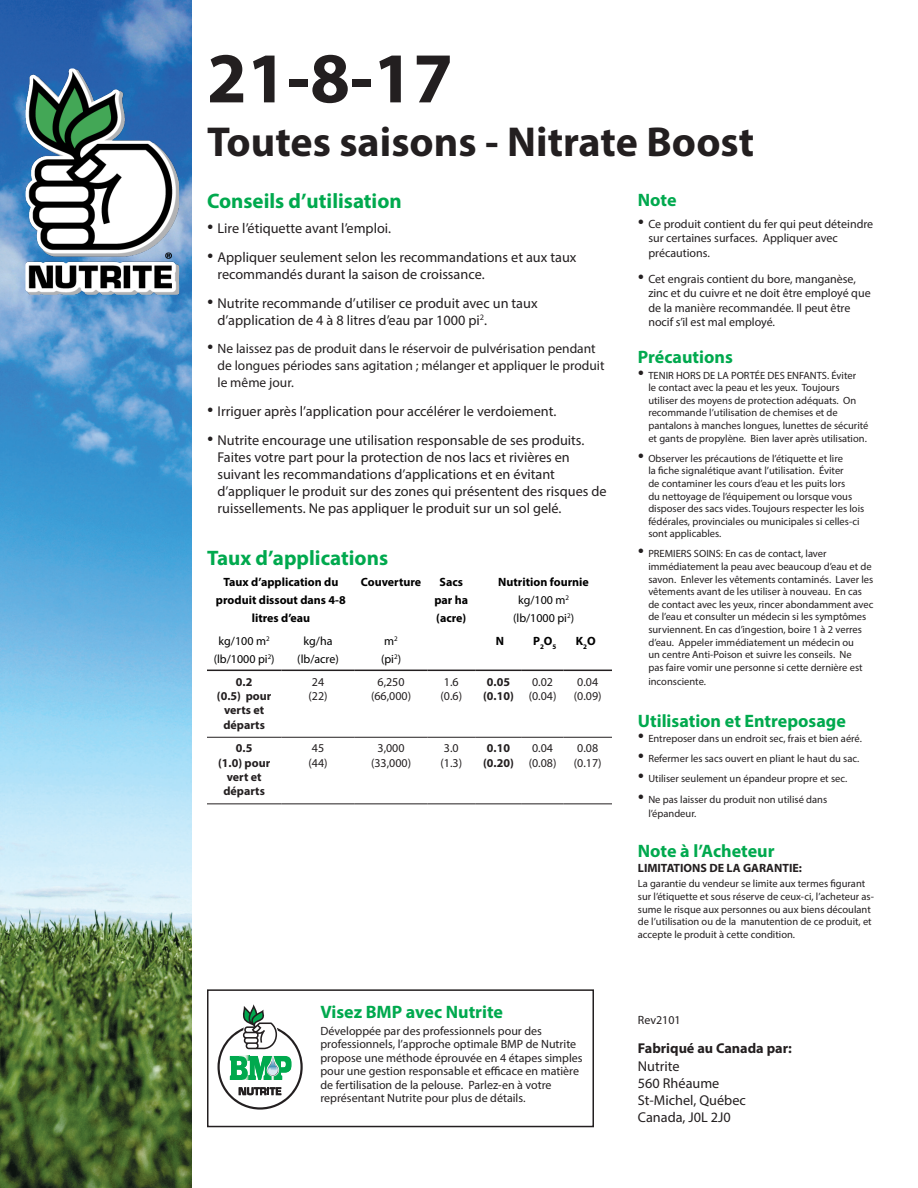
<style>
.page{position:relative;width:918px;height:1188px;background:#fff}
.page>*{position:absolute;margin:0;border:0;box-sizing:border-box;transform-origin:0 0}
.t1{font:700 72px "Myriad Pro";color:#231f20}
.t2{font:700 42px "Myriad Pro";color:#231f20}
.t3{font:700 21px "Myriad Pro";color:#00a94e}
.t4{font:700 18px "Myriad Pro";color:#00a94e}
.t5{font:14.25px/17.1px "Myriad Pro";color:#231f20}
.t6{font:700 14.25px "Myriad Pro";color:#231f20}
.t7{font:13.5px/16.6px "Myriad Pro";color:#231f20}
.t8{font:12px/14.4px "Myriad Pro";color:#231f20}
.t9{font:700 12px/18px "Myriad Pro";color:#000;text-align:center}
.t10{font:700 12px/14.4px "Myriad Pro";color:#231f20;text-align:center}
.t11{font:12px "Myriad Pro";color:#000}
.t12{font:10.5px/12.6px "Myriad Pro";color:#231f20}
.s1{font-family:"Calisto";font-size:18px}
</style>
<div class="page">
<img style="left:0;top:0;width:191px;height:1188px">
<img style="left:25px;top:68px;width:154px;height:227px">
<hr style="left:207px;top:670px;width:74px;height:1px;background:#231f20">
<hr style="left:281px;top:670px;width:74px;height:1px;background:#231f20">
<hr style="left:355px;top:670px;width:72px;height:1px;background:#231f20">
<hr style="left:427px;top:670px;width:48px;height:1px;background:#231f20">
<hr style="left:475px;top:670px;width:47px;height:1px;background:#231f20">
<hr style="left:522px;top:670px;width:41px;height:1px;background:#231f20">
<hr style="left:563px;top:670px;width:49px;height:1px;background:#231f20">
<hr style="left:207px;top:737px;width:74px;height:1px;background:#231f20">
<hr style="left:281px;top:737px;width:74px;height:1px;background:#231f20">
<hr style="left:355px;top:737px;width:72px;height:1px;background:#231f20">
<hr style="left:427px;top:737px;width:48px;height:1px;background:#231f20">
<hr style="left:475px;top:737px;width:47px;height:1px;background:#231f20">
<hr style="left:522px;top:737px;width:41px;height:1px;background:#231f20">
<hr style="left:563px;top:737px;width:49px;height:1px;background:#231f20">
<hr style="left:207px;top:803px;width:74px;height:1px;background:#231f20">
<hr style="left:281px;top:803px;width:74px;height:1px;background:#231f20">
<hr style="left:355px;top:803px;width:72px;height:1px;background:#231f20">
<hr style="left:427px;top:803px;width:48px;height:1px;background:#231f20">
<hr style="left:475px;top:803px;width:47px;height:1px;background:#231f20">
<hr style="left:522px;top:803px;width:41px;height:1px;background:#231f20">
<hr style="left:563px;top:803px;width:49px;height:1px;background:#231f20">
<svg style="left:218px;top:1004px;width:85px;height:106px"></svg>
<div style="left:207px;top:989px;width:387px;height:138px;border:2px solid #231f20"></div>
<p class="t1" style="left:207px;top:31px;width:248px">21-8-17</p>
<p class="t2" style="left:207px;top:115px;width:549px">Toutes saisons - Nitrate Boost</p>
<p class="t4" style="left:638px;top:188px;width:40px">Note</p>
<p class="t8" style="left:648px;top:216px;width:226px;text-indent:-10px"><span class="s1">•</span> Ce produit contient du fer qui peut déteindre sur certaines surfaces. Appliquer avec précautions.</p>
<p class="t8" style="left:648px;top:272px;width:224px;text-indent:-10px"><span class="s1">•</span> Cet engrais contient du bore, manganèse, zinc et du cuivre et ne doit être employé que de la manière recommandée. Il peut être nocif s’il est mal employé.</p>
<p class="t4" style="left:638px;top:345px;width:96px">Précautions</p>
<p class="t12" style="left:648px;top:369px;width:222px;text-indent:-10px"><span class="s1">•</span> TENIR HORS DE LA PORTÉE DES ENFANTS. Éviter<br>le contact avec la peau et les yeux. Toujours utiliser des moyens de protection adéquats. On recommande l’utilisation de chemises et de pantalons à manches longues, lunettes de sécurité et gants de propylène. Bien laver après utilisation.</p>
<p class="t12" style="left:648px;top:452px;width:218px;text-indent:-10px"><span class="s1">•</span> Observer les précautions de l’étiquette et lire<br>la fiche signalétique avant l’utilisation. Éviter<br>de contaminer les cours d’eau et les puits lors<br>du nettoyage de l’équipement ou lorsque vous disposer des sacs vides. Toujours respecter les lois fédérales, provinciales ou municipales si celles-ci sont applicables.</p>
<p class="t12" style="left:648px;top:547px;width:227px;text-indent:-10px"><span class="s1">•</span> PREMIERS SOINS: En cas de contact, laver immédiatement la peau avec beaucoup d’eau et de savon. Enlever les vêtements contaminés. Laver les vêtements avant de les utiliser à nouveau. En cas de contact avec les yeux, rincer abondamment avec de l’eau et consulter un médecin si les symptômes surviennent. En cas d’ingestion, boire 1 à 2 verres d’eau. Appeler immédiatement un médecin ou<br>un centre Anti-Poison et suivre les conseils. Ne<br>pas faire vomir une personne si cette dernière est</p>
<p class="t12" style="left:648px;top:675px;width:59px">inconsciente.</p>
<p class="t4" style="left:638px;top:709px;width:210px">Utilisation et Entreposage</p>
<p class="t12" style="left:638px;top:732px;width:226px"><span class="s1">•</span> Entreposer dans un endroit sec, frais et bien aéré.</p>
<p class="t12" style="left:638px;top:752px;width:223px"><span class="s1">•</span> Refermer les sacs ouvert en pliant le haut du sac.</p>
<p class="t12" style="left:638px;top:772px;width:211px"><span class="s1">•</span> Utiliser seulement un épandeur propre et sec.</p>
<p class="t12" style="left:648px;top:792px;width:180px;line-height:14.4px;text-indent:-10px"><span class="s1">•</span> Ne pas laisser du produit non utilisé dans l’épandeur.</p>
<p class="t4" style="left:638px;top:840px;width:138px">Note à l’Acheteur</p>
<p class="t10" style="left:638px;top:860px;width:166px">LIMITATIONS DE LA GARANTIE:</p>
<p class="t12" style="left:638px;top:877px;width:238px">La garantie du vendeur se limite aux termes figurant sur l’étiquette et sous réserve de ceux-ci, l’acheteur as&shy;sume le risque aux personnes ou aux biens découlant de l’utilisation ou de la manutention de ce produit, et accepte le produit à cette condition.</p>
<p class="t3" style="left:207px;top:187px;width:196px">Conseils d’utilisation</p>
<p class="t5" style="left:207px;top:219px;width:186px"><span class="s1">•</span> Lire l’étiquette avant l’emploi.</p>
<p class="t5" style="left:218px;top:248px;width:360px;text-indent:-10px"><span class="s1">•</span> Appliquer seulement selon les recommandations et aux taux recommandés durant la saison de croissance.</p>
<p class="t5" style="left:218px;top:294px;width:322px;text-indent:-10px"><span class="s1">•</span> Nutrite recommande d’utiliser ce produit avec un taux d’application de 4 à 8 litres d’eau par 1000 pi<sup>2</sup>.</p>
<p class="t7" style="left:218px;top:340px;width:389px;text-indent:-10px"><span class="s1">•</span> Ne laissez pas de produit dans le réservoir de pulvérisation pendant de longues périodes sans agitation ; mélanger et appliquer le produit le même jour.</p>
<p class="t5" style="left:207px;top:402px;width:351px"><span class="s1">•</span> Irriguer après l’application pour accélérer le verdoiement.</p>
<p class="t5" style="left:218px;top:431px;width:391px;text-indent:-10px"><span class="s1">•</span> Nutrite encourage une utilisation responsable de ses produits.<br>Faites votre part pour la protection de nos lacs et rivières en suivant les recommandations d’applications et en évitant d’appliquer le produit sur des zones qui présentent des risques de ruissellements. Ne pas appliquer le produit sur un sol gelé.</p>
<p class="t3" style="left:207px;top:544px;width:183px">Taux d’applications</p>
<p class="t9" style="left:216px;top:572px;width:131px">Taux d’application du produit dissout dans 4-8 litres d’eau</p>
<p class="t9" style="left:361px;top:572px;width:62px">Couverture</p>
<p class="t9" style="left:434px;top:572px;width:35px">Sacs par ha (acre)</p>
<p class="t9" style="left:498px;top:572px;width:92px">Nutrition fournie</p>
<p class="t11" style="left:518px;top:592px;width:53px">kg/100 m<sup>2</sup></p>
<p class="t11" style="left:513px;top:610px;width:62px">(lb/1000 pi<sup>2</sup>)</p>
<p class="t11" style="left:219px;top:633px;width:53px">kg/100 m<sup>2</sup></p>
<p class="t11" style="left:214px;top:651px;width:62px">(lb/1000 pi<sup>2</sup>)</p>
<p class="t11" style="left:384px;top:633px;width:15px">m<sup>2</sup></p>
<p class="t11" style="left:381px;top:651px;width:22px">(pi<sup>2</sup>)</p>
<p class="t11" style="left:304px;top:633px;width:30px">kg/ha</p>
<p class="t11" style="left:297px;top:651px;width:43px">(lb/acre)</p>
<p class="t9" style="left:496px;top:631px;width:10px">N</p>
<p class="t9" style="left:533px;top:631px;width:25px">P<sub>2</sub>O<sub>5</sub></p>
<p class="t9" style="left:576px;top:631px;width:21px">K<sub>2</sub>O</p>
<p class="t10" style="left:236px;top:674px;width:18px">0.2</p>
<p class="t10" style="left:217px;top:688px;width:56px">(0.5) pour verts et départs</p>
<p class="t8" style="left:312px;top:674px;width:14px">24</p>
<p class="t8" style="left:309px;top:689px;width:21px">(22)</p>
<p class="t8" style="left:378px;top:674px;width:29px">6,250</p>
<p class="t8" style="left:371px;top:689px;width:42px">(66,000)</p>
<p class="t10" style="left:487px;top:674px;width:25px">0.05</p>
<p class="t10" style="left:483px;top:688px;width:32px">(0.10)</p>
<p class="t8" style="left:532px;top:674px;width:22px">0.02</p>
<p class="t8" style="left:529px;top:689px;width:29px">(0.04)</p>
<p class="t8" style="left:577px;top:674px;width:22px">0.04</p>
<p class="t8" style="left:574px;top:689px;width:29px">(0.09)</p>
<p class="t8" style="left:444px;top:674px;width:16px">1.6</p>
<p class="t8" style="left:440px;top:689px;width:23px">(0.6)</p>
<p class="t10" style="left:236px;top:741px;width:18px">0.5</p>
<p class="t10" style="left:218px;top:755px;width:54px">(1.0) pour vert et départs</p>
<p class="t8" style="left:378px;top:741px;width:29px">3,000</p>
<p class="t8" style="left:371px;top:755px;width:42px">(33,000)</p>
<p class="t8" style="left:444px;top:741px;width:16px">3.0</p>
<p class="t8" style="left:440px;top:755px;width:23px">(1.3)</p>
<p class="t10" style="left:487px;top:741px;width:25px">0.10</p>
<p class="t10" style="left:483px;top:755px;width:32px">(0.20)</p>
<p class="t8" style="left:532px;top:741px;width:22px">0.04</p>
<p class="t8" style="left:529px;top:755px;width:29px">(0.08)</p>
<p class="t8" style="left:577px;top:741px;width:22px">0.08</p>
<p class="t8" style="left:574px;top:755px;width:29px">(0.17)</p>
<p class="t8" style="left:312px;top:741px;width:14px">45</p>
<p class="t8" style="left:309px;top:755px;width:21px">(44)</p>
<p class="t4" style="left:320px;top:1000px;width:184px">Visez BMP avec Nutrite</p>
<p class="t8" style="left:320px;top:1024px;width:264px;line-height:13.5px">Développée par des professionnels pour des professionnels, l’approche optimale BMP de Nutrite propose une méthode éprouvée en 4 étapes simples pour une gestion responsable et efficace en matière de fertilisation de la pelouse. Parlez-en à votre représentant Nutrite pour plus de détails.</p>
<p class="t8" style="left:638px;top:1012px;width:44px">Rev2101</p>
<p class="t6" style="left:638px;top:1039px;width:155px">Fabriqué au Canada par:</p>
<p class="t5" style="left:638px;top:1057px;width:43px">Nutrite</p>
<p class="t5" style="left:638px;top:1074px;width:83px">560 Rhéaume</p>
<p class="t5" style="left:638px;top:1091px;width:110px">St-Michel, Québec</p>
<p class="t5" style="left:638px;top:1108px;width:94px">Canada, J0L 2J0</p>
</div>
